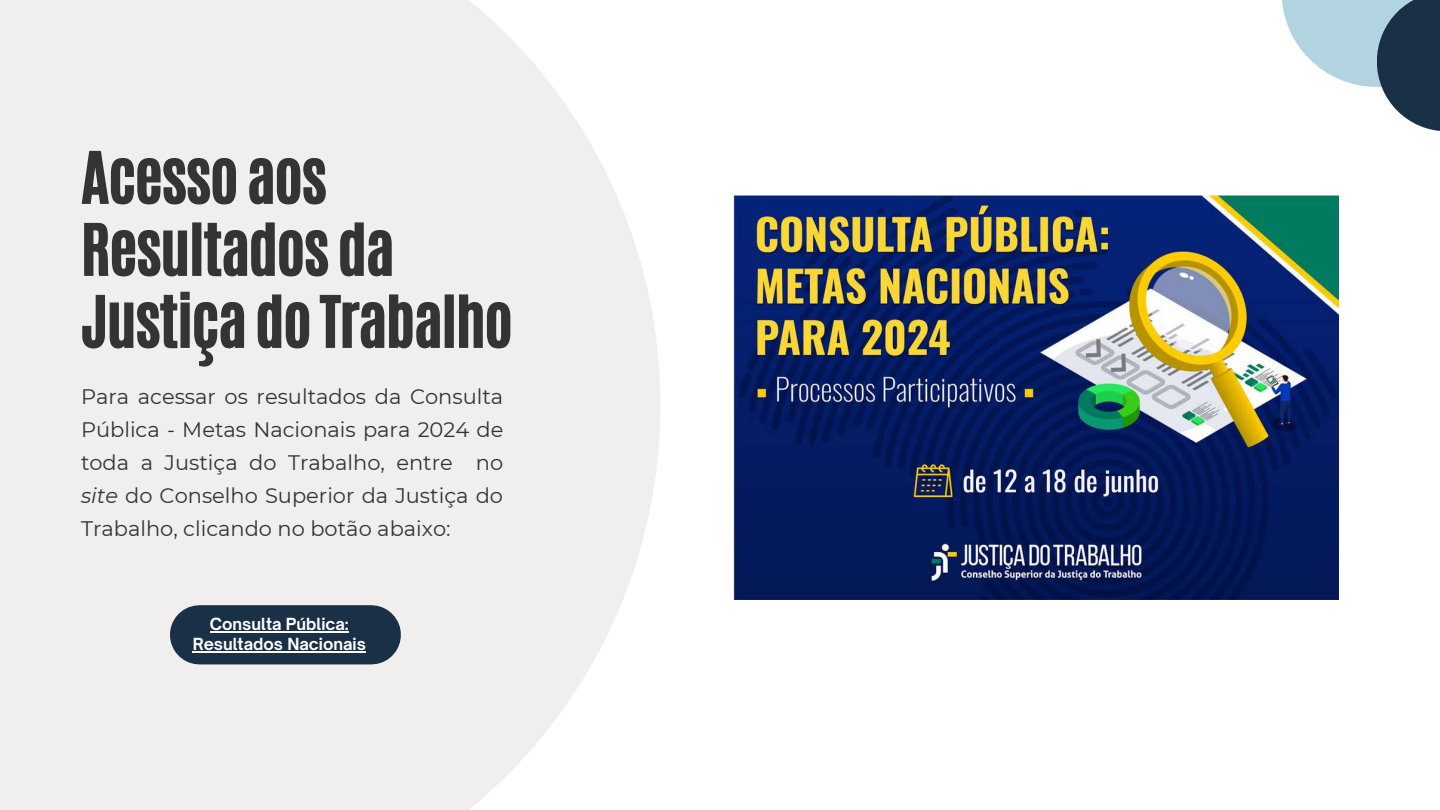
<style>
.page{position:relative;width:1440px;height:810px;background:#fff}
.page>*{position:absolute;margin:0;border:0;box-sizing:border-box;transform-origin:0 0}
.t1{font:60px/72px "CA Generated";letter-spacing:-.02em;color:#343434}
.t2{font:21px/33px "Montserrat";color:#343434;text-align:justify}
.t3{font:700 16px/20.2px "Open Sauce One";color:#fff;text-align:center}
.s1{font-style:italic}
</style>
<div class="page">
<div style="left:0;top:0;width:660px;height:810px;background:#f1eeee"></div>
<img style="left:734px;top:196px;width:605px;height:403px">
<div style="left:200px;top:605px;width:171px;height:59px;background:#193046"></div>
<hr style="left:210px;top:631px;width:139px;height:2px;background:#fff">
<hr style="left:193px;top:651px;width:173px;height:2px;background:#fff">
<svg style="left:1282px;top:0;width:95px;height:87px;fill:#b1d4e0"></svg>
<svg style="left:1377px;top:0;width:63px;height:131px;background:#405668"></svg>
<h1 class="t1" style="left:81px;top:142px;width:433px">Acesso aos<br>Resultados da<br>Justiça do Trabalho</h1>
<p class="t2" style="left:81px;top:380px;width:424px">Para acessar os resultados da Consulta Pública - Metas Nacionais para 2024 de toda a Justiça do Trabalho, entre no <span class="s1">site</span> do Conselho Superior da Justiça do Trabalho, clicando no botão abaixo:</p>
<p class="t3" style="left:193px;top:613px;width:175px">Consulta Pública:<br>Resultados Nacionais</p>
</div>
